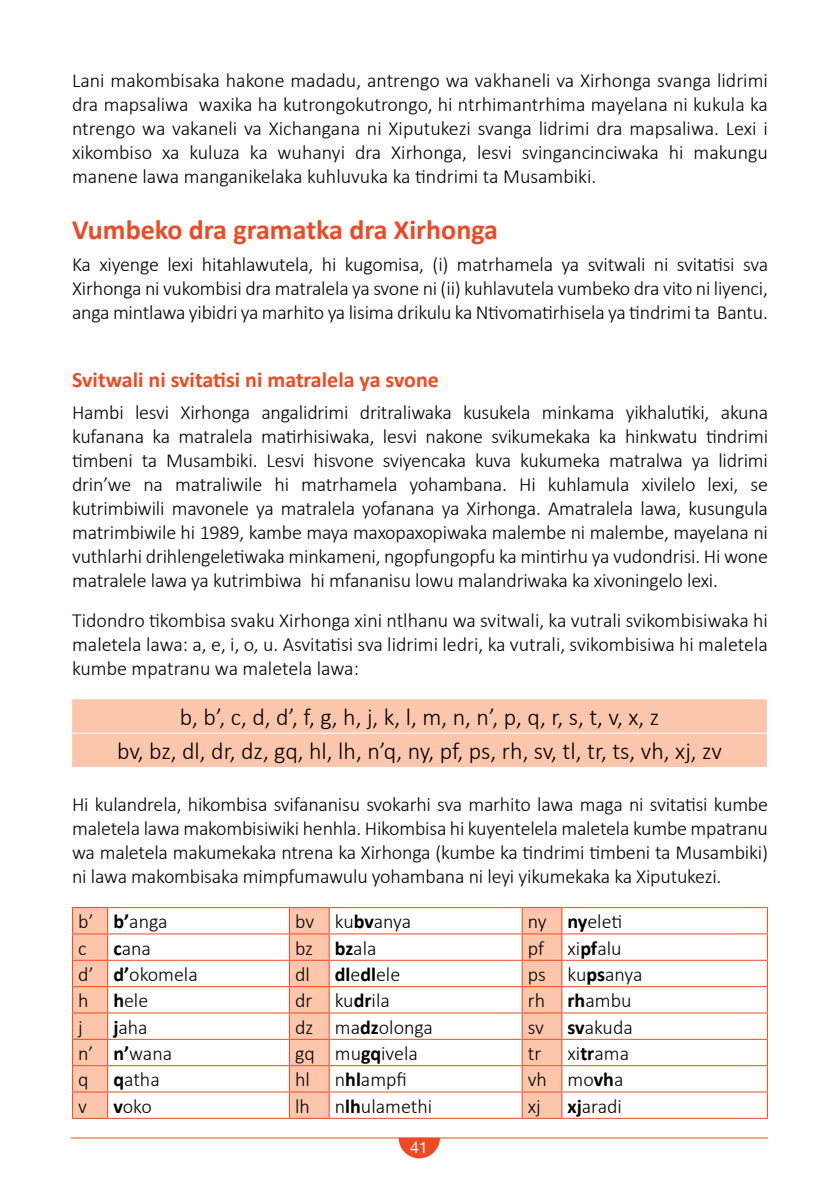
<style>
.page{position:relative;width:840px;height:1191px;background:#fff}
.page>*{position:absolute;margin:0;border:0;box-sizing:border-box;transform-origin:0 0}
.t1{font:700 28px "Calibri";color:#ef4923}
.t2{font:300 24px/33.8px "Calibri";color:#000;text-align:center}
.t3{font:700 22px "Calibri";color:#ef4923}
.t4{font:300 20px/24px "Calibri";letter-spacing:-.01em;color:#000;text-align:justify}
.t5{font:16px "Helvetica Neue";color:#fff}
.s1{font-weight:700}
</style>
<div class="page">
<hr style="left:71px;top:1137px;width:696px;height:1px;background:#ef4923">
<svg style="left:398px;top:1137px;width:41px;height:21px"></svg>
<div style="left:72px;top:699px;width:694px;height:68px;background:#fbc6ab"></div>
<hr style="left:72px;top:732px;width:694px;height:1px;background:#fff">
<svg style="left:73px;top:908px;width:488px;height:209px"></svg>
<hr style="left:72px;top:933px;width:36px;height:1px;background:#ef4923">
<hr style="left:108px;top:933px;width:181px;height:1px;background:#ef4923">
<hr style="left:289px;top:933px;width:40px;height:1px;background:#ef4923">
<hr style="left:329px;top:933px;width:193px;height:1px;background:#ef4923">
<hr style="left:522px;top:933px;width:39px;height:1px;background:#ef4923">
<hr style="left:561px;top:933px;width:206px;height:1px;background:#ef4923">
<hr style="left:72px;top:959px;width:36px;height:1px;background:#ef4923">
<hr style="left:108px;top:959px;width:181px;height:1px;background:#ef4923">
<hr style="left:289px;top:959px;width:40px;height:1px;background:#ef4923">
<hr style="left:329px;top:959px;width:193px;height:1px;background:#ef4923">
<hr style="left:522px;top:959px;width:39px;height:1px;background:#ef4923">
<hr style="left:561px;top:959px;width:206px;height:1px;background:#ef4923">
<hr style="left:72px;top:986px;width:36px;height:1px;background:#ef4923">
<hr style="left:108px;top:986px;width:181px;height:1px;background:#ef4923">
<hr style="left:289px;top:986px;width:40px;height:1px;background:#ef4923">
<hr style="left:329px;top:986px;width:193px;height:1px;background:#ef4923">
<hr style="left:522px;top:986px;width:39px;height:1px;background:#ef4923">
<hr style="left:561px;top:986px;width:206px;height:1px;background:#ef4923">
<hr style="left:72px;top:1012px;width:36px;height:1px;background:#ef4923">
<hr style="left:108px;top:1012px;width:181px;height:1px;background:#ef4923">
<hr style="left:289px;top:1012px;width:40px;height:1px;background:#ef4923">
<hr style="left:329px;top:1012px;width:193px;height:1px;background:#ef4923">
<hr style="left:522px;top:1012px;width:39px;height:1px;background:#ef4923">
<hr style="left:561px;top:1012px;width:206px;height:1px;background:#ef4923">
<hr style="left:72px;top:1038px;width:36px;height:1px;background:#ef4923">
<hr style="left:108px;top:1038px;width:181px;height:1px;background:#ef4923">
<hr style="left:289px;top:1038px;width:40px;height:1px;background:#ef4923">
<hr style="left:329px;top:1038px;width:193px;height:1px;background:#ef4923">
<hr style="left:522px;top:1038px;width:39px;height:1px;background:#ef4923">
<hr style="left:561px;top:1038px;width:206px;height:1px;background:#ef4923">
<hr style="left:72px;top:1065px;width:36px;height:1px;background:#ef4923">
<hr style="left:108px;top:1065px;width:181px;height:1px;background:#ef4923">
<hr style="left:289px;top:1065px;width:40px;height:1px;background:#ef4923">
<hr style="left:329px;top:1065px;width:193px;height:1px;background:#ef4923">
<hr style="left:522px;top:1065px;width:39px;height:1px;background:#ef4923">
<hr style="left:561px;top:1065px;width:206px;height:1px;background:#ef4923">
<hr style="left:72px;top:1091px;width:36px;height:1px;background:#ef4923">
<hr style="left:108px;top:1091px;width:181px;height:1px;background:#ef4923">
<svg style="left:107px;top:908px;width:1px;height:209px"></svg>
<hr style="left:289px;top:1091px;width:40px;height:1px;background:#ef4923">
<svg style="left:289px;top:908px;width:1px;height:209px"></svg>
<hr style="left:329px;top:1091px;width:193px;height:1px;background:#ef4923">
<svg style="left:328px;top:908px;width:1px;height:209px"></svg>
<hr style="left:522px;top:1091px;width:39px;height:1px;background:#ef4923">
<svg style="left:521px;top:908px;width:1px;height:209px"></svg>
<hr style="left:561px;top:1091px;width:206px;height:1px;background:#ef4923">
<svg style="left:561px;top:908px;width:1px;height:209px"></svg>
<hr style="left:72px;top:907px;width:36px;height:1px;background:#ef4923">
<hr style="left:108px;top:907px;width:181px;height:1px;background:#ef4923">
<hr style="left:289px;top:907px;width:40px;height:1px;background:#ef4923">
<hr style="left:329px;top:907px;width:193px;height:1px;background:#ef4923">
<hr style="left:522px;top:907px;width:39px;height:1px;background:#ef4923">
<hr style="left:561px;top:907px;width:206px;height:1px;background:#ef4923">
<hr style="left:72px;top:1117px;width:36px;height:1px;background:#ef4923">
<hr style="left:108px;top:1117px;width:181px;height:1px;background:#ef4923">
<hr style="left:289px;top:1117px;width:40px;height:1px;background:#ef4923">
<hr style="left:329px;top:1117px;width:193px;height:1px;background:#ef4923">
<hr style="left:522px;top:1117px;width:39px;height:1px;background:#ef4923">
<hr style="left:561px;top:1117px;width:206px;height:1px;background:#ef4923">
<svg style="left:72px;top:908px;width:1px;height:209px"></svg>
<svg style="left:766px;top:908px;width:1px;height:209px"></svg>
<p class="t4" style="left:72px;top:67px;width:697px">Lani makombisaka hakone madadu, antrengo wa vakhaneli va Xirhonga svanga lidrimi dra mapsaliwa waxika ha kutrongokutrongo, hi ntrhimantrhima mayelana ni kukula ka ntrengo wa vakaneli va Xichangana ni Xiputukezi svanga lidrimi dra mapsaliwa. Lexi i xikombiso xa kuluza ka wuhanyi dra Xirhonga, lesvi svingancinciwaka hi makungu manene lawa manganikelaka kuhluvuka ka tindrimi ta Musambiki.</p>
<h1 class="t1" style="left:72px;top:212px;width:427px">Vumbeko dra gramatka dra Xirhonga</h1>
<p class="t4" style="left:72px;top:251px;width:697px">Ka xiyenge lexi hitahlawutela, hi kugomisa, (i) matrhamela ya svitwali ni svitatisi sva Xirhonga ni vukombisi dra matralela ya svone ni (ii) kuhlavutela vumbeko dra vito ni liyenci, anga mintlawa yibidri ya marhito ya lisima drikulu ka Ntivomatirhisela ya tindrimi ta Bantu.</p>
<p class="t3" style="left:72px;top:366px;width:368px">Svitwali ni svitatisi ni matralela ya svone</p>
<p class="t4" style="left:72px;top:399px;width:697px">Hambi lesvi Xirhonga angalidrimi dritraliwaka kusukela minkama yikhalutiki, akuna kufanana ka matralela matirhisiwaka, lesvi nakone svikumekaka ka hinkwatu tindrimi timbeni ta Musambiki. Lesvi hisvone sviyencaka kuva kukumeka matralwa ya lidrimi drin’we na matraliwile hi matrhamela yohambana. Hi kuhlamula xivilelo lexi, se kutrimbiwili mavonele ya matralela yofanana ya Xirhonga. Amatralela lawa, kusungula matrimbiwile hi 1989, kambe maya maxopaxopiwaka malembe ni malembe, mayelana ni vuthlarhi drihlengeletiwaka minkameni, ngopfungopfu ka mintirhu ya vudondrisi. Hi wone matralele lawa ya kutrimbiwa hi mfananisu lowu malandriwaka ka xivoningelo lexi.</p>
<p class="t4" style="left:72px;top:607px;width:697px">Tidondro tikombisa svaku Xirhonga xini ntlhanu wa svitwali, ka vutrali svikombisiwaka hi maletela lawa: a, e, i, o, u. Asvitatisi sva lidrimi ledri, ka vutrali, svikombisiwa hi maletela kumbe mpatranu wa maletela lawa:</p>
<p class="t2" style="left:117px;top:699px;width:606px">b, b’, c, d, d’, f, g, h, j, k, l, m, n, n’, p, q, r, s, t, v, x, z<br>bv, bz, dl, dr, dz, gq, hl, lh, n’q, ny, pf, ps, rh, sv, tl, tr, ts, vh, xj, zv</p>
<p class="t4" style="left:72px;top:791px;width:697px">Hi kulandrela, hikombisa svifananisu svokarhi sva marhito lawa maga ni svitatisi kumbe maletela lawa makombisiwiki henhla. Hikombisa hi kuyentelela maletela kumbe mpatranu wa maletela makumekaka ntrena ka Xirhonga (kumbe ka tindrimi timbeni ta Musambiki) ni lawa makombisaka mimpfumawulu yohambana ni leyi yikumekaka ka Xiputukezi.</p>
<p class="t4" style="left:78px;top:908px;width:91px">b’ <span class="s1">b’</span>anga</p>
<p class="t4" style="left:295px;top:908px;width:117px">bv ku<span class="s1">bv</span>anya</p>
<p class="t4" style="left:527px;top:908px;width:96px">ny <span class="s1">ny</span>eleti</p>
<p class="t4" style="left:78px;top:935px;width:10px">c</p>
<p class="t4" style="left:113px;top:935px;width:39px"><span class="s1">c</span>ana</p>
<p class="t4" style="left:295px;top:935px;width:83px">bz <span class="s1">bz</span>ala</p>
<p class="t4" style="left:527px;top:935px;width:95px">pf xi<span class="s1">pf</span>alu</p>
<p class="t4" style="left:78px;top:961px;width:121px">d’ <span class="s1">d’</span>okomela</p>
<p class="t4" style="left:295px;top:961px;width:107px">dl <span class="s1">dl</span>e<span class="s1">dl</span>ele</p>
<p class="t4" style="left:527px;top:961px;width:116px">ps ku<span class="s1">ps</span>anya</p>
<p class="t4" style="left:78px;top:987px;width:71px">h <span class="s1">h</span>ele</p>
<p class="t4" style="left:295px;top:987px;width:96px">dr ku<span class="s1">dr</span>ila</p>
<p class="t4" style="left:527px;top:987px;width:105px">rh <span class="s1">rh</span>ambu</p>
<p class="t4" style="left:78px;top:1014px;width:6px">j</p>
<p class="t4" style="left:113px;top:1014px;width:36px"><span class="s1">j</span>aha</p>
<p class="t4" style="left:295px;top:1014px;width:139px">dz ma<span class="s1">dz</span>olonga</p>
<p class="t4" style="left:527px;top:1014px;width:106px">sv <span class="s1">sv</span>akuda</p>
<p class="t4" style="left:78px;top:1040px;width:95px">n’ <span class="s1">n’</span>wana</p>
<p class="t4" style="left:295px;top:1040px;width:124px">gq mu<span class="s1">gq</span>ivela</p>
<p class="t4" style="left:527px;top:1040px;width:15px">tr</p>
<p class="t4" style="left:567px;top:1040px;width:63px">xi<span class="s1">tr</span>ama</p>
<p class="t4" style="left:78px;top:1066px;width:83px">q <span class="s1">q</span>atha</p>
<p class="t4" style="left:295px;top:1066px;width:113px">hl n<span class="s1">hl</span>ampfi</p>
<p class="t4" style="left:527px;top:1066px;width:97px">vh mo<span class="s1">vh</span>a</p>
<p class="t4" style="left:78px;top:1093px;width:10px">v</p>
<p class="t4" style="left:113px;top:1093px;width:40px"><span class="s1">v</span>oko</p>
<p class="t4" style="left:295px;top:1093px;width:138px">lh n<span class="s1">lh</span>ulamethi</p>
<p class="t4" style="left:527px;top:1093px;width:14px">xj</p>
<p class="t4" style="left:567px;top:1093px;width:56px"><span class="s1">xj</span>aradi</p>
<p class="t5" style="left:410px;top:1135px;width:19px">41</p>
</div>
